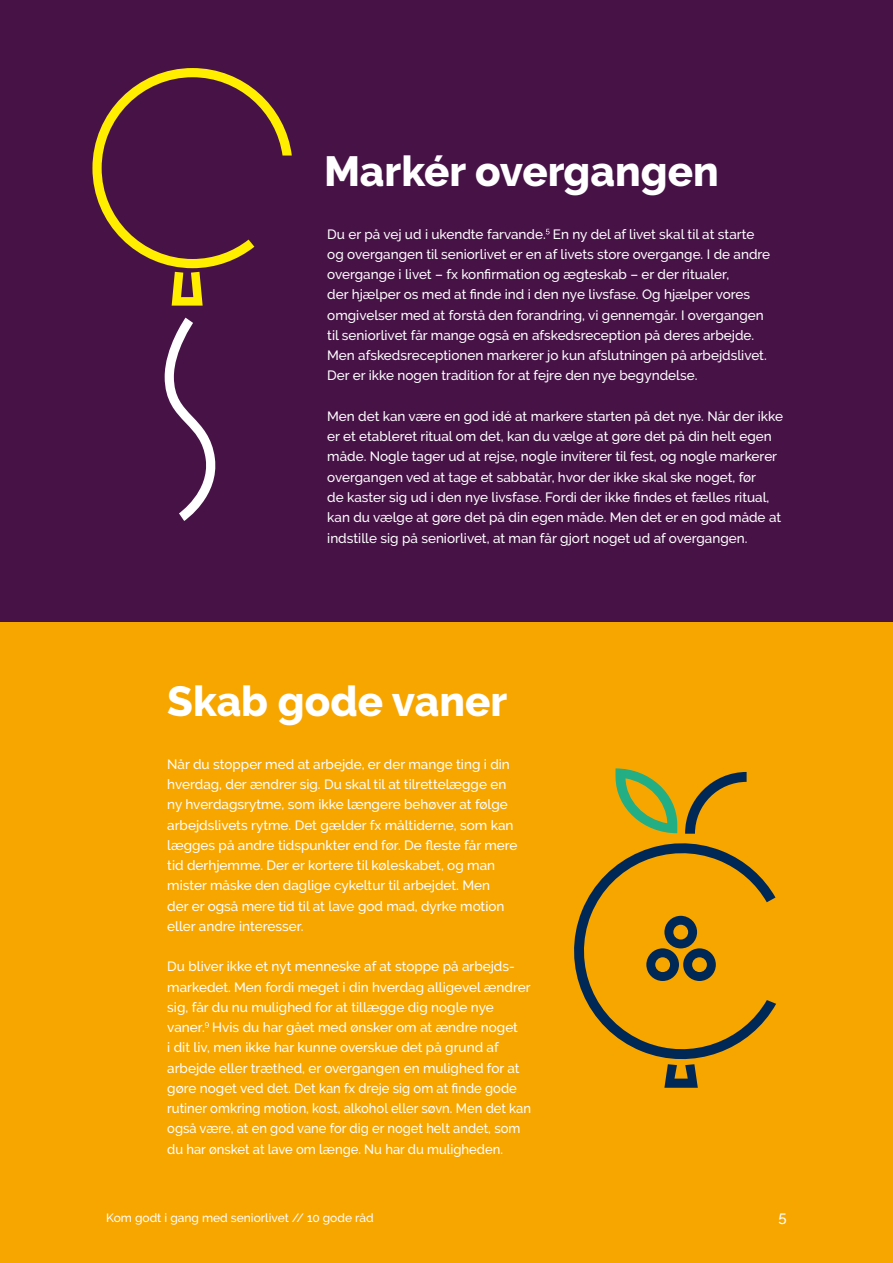
<style>
.page{position:relative;width:893px;height:1263px;background:#fff}
.page>*{position:absolute;margin:0;border:0;box-sizing:border-box;transform-origin:0 0}
.H2_Rubrik{font:800 42px "Raleway";color:#fff}
.t1{font:500 15px "Raleway";color:#fff}
.P_brødtekst{font:500 13.5px/20.2px "Raleway";color:#fff}
.P_brødtekst-2{font:13.5px "Raleway Medium 2";color:#fff}
.t2{font:500 12px "Raleway";color:#fff}
.s1{font-family:"Raleway Medium 2";font-weight:400}
</style>
<div class="page">
<div style="left:0;top:607px;width:893px;height:656px;background:#f7a600"></div>
<div style="left:0;top:0;width:893px;height:621px;background:#471347"></div>
<svg style="left:546px;top:229px;width:4px;height:5px"></svg>
<svg style="left:205px;top:1022px;width:4px;height:6px"></svg>
<svg style="left:92px;top:68px;width:200px;height:238px"></svg>
<svg style="left:165px;top:318px;width:51px;height:203px"></svg>
<svg style="left:615px;top:768px;width:62px;height:61px"></svg>
<svg style="left:685px;top:772px;width:62px;height:57px"></svg>
<svg style="left:574px;top:829px;width:202px;height:259px"></svg>
<h2 class="H2_Rubrik" style="left:324px;top:147px;width:396px">Markér overgangen</h2>
<p class="P_brødtekst" style="left:327px;top:224px;width:429px">Du er på vej ud i ukendte farvande. En ny del af livet skal til at starte</p>
<p class="P_brødtekst" style="left:327px;top:244px;width:444px">og overgangen til seniorlivet er en af livets store overgange. I de andre <span class="s1">overgange i livet – fx konfirmation og ægteskab – er der ritualer,</span></p>
<p class="P_brødtekst-2" style="left:327px;top:287px;width:424px">der hjælper os med at finde ind i den nye livsfase. Og hjælper vores</p>
<p class="P_brødtekst" style="left:327px;top:305px;width:438px">omgivelser med at forstå den forandring, vi gennemgår. I overgangen</p>
<p class="P_brødtekst" style="left:327px;top:325px;width:429px">til seniorlivet får mange også en afskedsreception på deres arbejde.</p>
<p class="P_brødtekst" style="left:327px;top:345px;width:441px">Men afskedsreceptionen markerer jo kun afslutningen på arbejdslivet.<br>Der er ikke nogen tradition for at fejre den nye begyndelse.</p>
<p class="P_brødtekst" style="left:327px;top:406px;width:457px">Men det kan være en god idé at markere starten på det nye. Når der ikke er et etableret ritual om det, kan du vælge at gøre det på din helt egen måde. Nogle tager ud at rejse, nogle inviterer til fest, og nogle markerer overgangen ved at tage et sabbatår, hvor der ikke skal ske noget, før<br><span class="s1">de kaster sig ud i den nye livsfase. Fordi der ikke findes et fælles ritual, </span>kan du vælge at gøre det på din egen måde. Men det er en god måde at indstille sig på seniorlivet, at man får gjort noget ud af overgangen.</p>
<h2 class="H2_Rubrik" style="left:167px;top:677px;width:341px">Skab gode vaner</h2>
<p class="P_brødtekst" style="left:167px;top:754px;width:352px">Når du stopper med at arbejde, er der mange ting i din hverdag, der ændrer sig. Du skal til at tilrettelægge en ny hverdagsrytme, som ikke længere behøver at følge arbejdslivets rytme. Det gælder fx måltiderne, som kan <span class="s1">lægges på andre tidspunkter end før. De fleste får mere </span>tid derhjemme. Der er kortere til køleskabet, og man</p>
<p class="P_brødtekst" style="left:167px;top:875px;width:324px">mister måske den daglige cykeltur til arbejdet. Men</p>
<p class="P_brødtekst" style="left:167px;top:896px;width:339px">der er også mere tid til at lave god mad, dyrke motion eller andre interesser.</p>
<p class="P_brødtekst" style="left:167px;top:956px;width:365px">Du bliver ikke et nyt menneske af at stoppe på arbejds&shy;markedet. Men fordi meget i din hverdag alligevel ændrer sig, får du nu mulighed for at tillægge dig nogle nye vaner. Hvis du har gået med ønsker om at ændre noget</p>
<p class="P_brødtekst" style="left:167px;top:1037px;width:365px">i dit liv, men ikke har kunne overskue det på grund af arbejde eller træthed, er overgangen en mulighed for at gøre noget ved det. <span class="s1">Det kan fx dreje sig om at finde gode </span>rutiner omkring motion, kost, alkohol eller søvn. Men det kan også være, at en god vane for dig er noget helt andet, som du har ønsket at lave om længe. Nu har du muligheden.</p>
<p class="t2" style="left:106px;top:1211px;width:269px">Kom godt i gang med seniorlivet // 10 gode råd</p>
<p class="t1" style="left:778px;top:1208px;width:10px">5</p>
</div>
